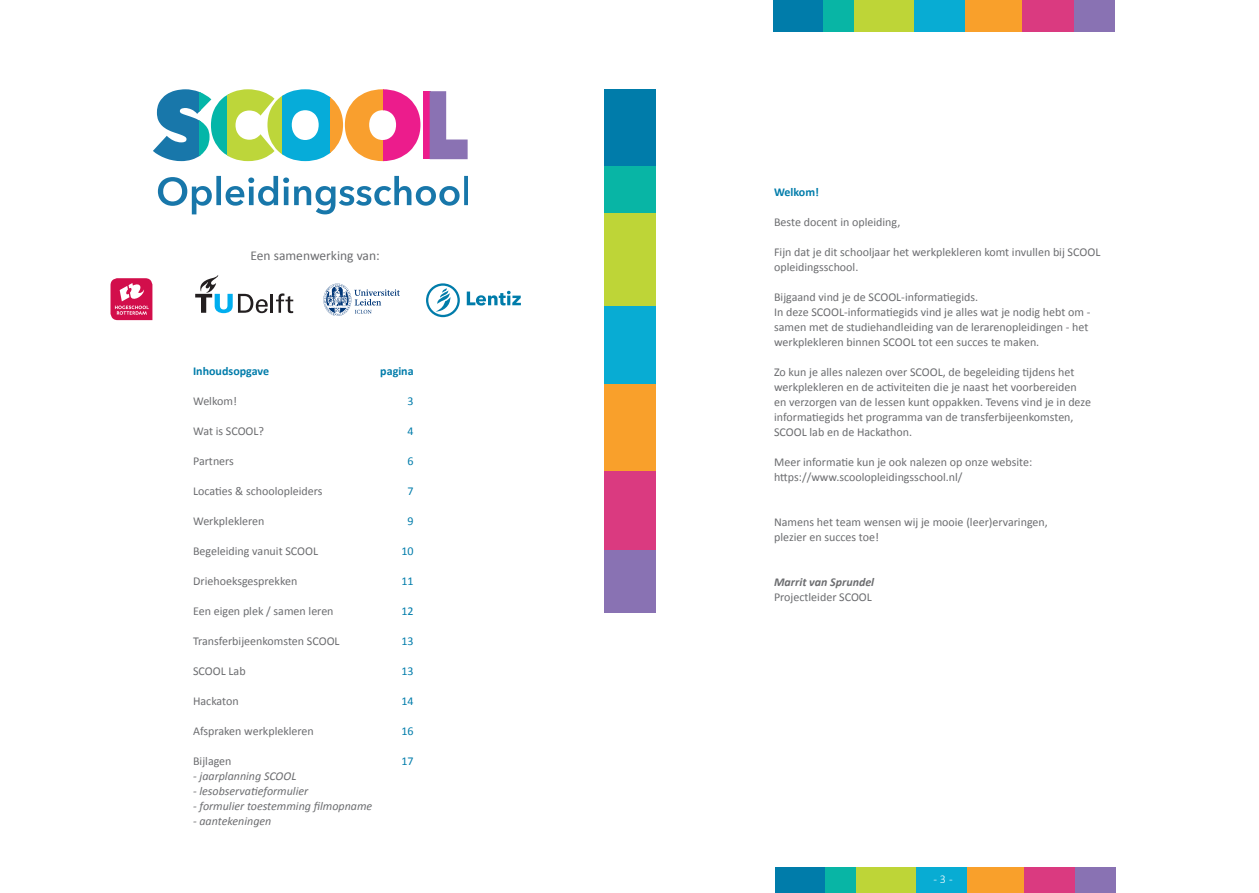
<style>
.page{position:relative;width:1259px;height:893px;background:#fff}
.page>*{position:absolute;margin:0;border:0;box-sizing:border-box;transform-origin:0 0}
.t1{font:13.5px "Calibri";color:#6c6d70}
.t2{font:12px/15px "Calibri";color:#6c6d70}
.t3{font:italic 12px "Calibri";color:#6c6d70}
.t4{font:700 12px "Calibri";color:#007caa}
.t5{font:12px "Calibri";color:#007caa}
.t6{font:italic 700 12px "Calibri";color:#6c6d70}
.t7{font:300 12px "Calibri";color:#fff}
</style>
<div class="page">
<svg style="left:195px;top:275px;width:98px;height:38px"></svg>
<svg style="left:110px;top:278px;width:42px;height:42px;background:#db4272"></svg>
<svg style="left:323px;top:284px;width:77px;height:32px"></svg>
<svg style="left:467px;top:291px;width:54px;height:15px"></svg>
<svg style="left:426px;top:283px;width:34px;height:34px"></svg>
<div style="left:775px;top:867px;width:51px;height:26px;background:#007caa"></div>
<div style="left:825px;top:867px;width:31px;height:26px;background:#08b5a5"></div>
<div style="left:856px;top:867px;width:60px;height:26px;background:#bed537"></div>
<div style="left:916px;top:867px;width:51px;height:26px;background:#08acd3"></div>
<div style="left:967px;top:867px;width:57px;height:26px;background:#f9a02b"></div>
<div style="left:1024px;top:867px;width:51px;height:26px;background:#da3a80"></div>
<div style="left:1075px;top:867px;width:41px;height:26px;background:#8972b3"></div>
<div style="left:773px;top:0;width:51px;height:31px;background:#007caa"></div>
<div style="left:823px;top:0;width:31px;height:31px;background:#08b5a5"></div>
<div style="left:854px;top:0;width:60px;height:31px;background:#bed537"></div>
<div style="left:914px;top:0;width:51px;height:31px;background:#08acd3"></div>
<div style="left:965px;top:0;width:57px;height:31px;background:#f9a02b"></div>
<div style="left:1022px;top:0;width:51px;height:31px;background:#da3a80"></div>
<div style="left:1073px;top:0;width:41px;height:31px;background:#8972b3"></div>
<div style="left:604px;top:89px;width:51px;height:79px;background:#007caa"></div>
<div style="left:604px;top:166px;width:51px;height:48px;background:#08b5a5"></div>
<div style="left:604px;top:214px;width:51px;height:92px;background:#bed537"></div>
<div style="left:604px;top:306px;width:51px;height:78px;background:#08acd3"></div>
<div style="left:604px;top:384px;width:51px;height:88px;background:#f9a02b"></div>
<div style="left:604px;top:472px;width:51px;height:78px;background:#da3a80"></div>
<div style="left:604px;top:550px;width:51px;height:62px;background:#8972b3"></div>
<svg style="left:274px;top:95px;width:9px;height:60px"></svg>
<svg style="left:283px;top:89px;width:47px;height:72px;fill:#06acd9"></svg>
<svg style="left:330px;top:97px;width:13px;height:56px"></svg>
<svg style="left:211px;top:95px;width:16px;height:60px"></svg>
<svg style="left:227px;top:89px;width:47px;height:72px"></svg>
<svg style="left:345px;top:89px;width:38px;height:72px;fill:#f99f2e"></svg>
<svg style="left:383px;top:89px;width:37px;height:72px;fill:#ec1c8c"></svg>
<div style="left:423px;top:91px;width:7px;height:68px;background:#ec1c8c"></div>
<svg style="left:430px;top:91px;width:37px;height:68px"></svg>
<svg style="left:153px;top:89px;width:46px;height:72px"></svg>
<svg style="left:199px;top:91px;width:12px;height:66px"></svg>
<svg style="left:158px;top:176px;width:309px;height:38px"></svg>
<p class="t1" style="left:250px;top:247px;width:131px">Een samenwerking van:</p>
<p class="t4" style="left:193px;top:363px;width:77px">Inhoudsopgave</p>
<p class="t4" style="left:380px;top:363px;width:35px">pagina</p>
<p class="t2" style="left:193px;top:393px;width:45px">Welkom!</p>
<p class="t5" style="left:407px;top:393px;width:8px">3</p>
<p class="t2" style="left:193px;top:423px;width:73px">Wat is SCOOL?</p>
<p class="t5" style="left:407px;top:423px;width:8px">4</p>
<p class="t2" style="left:193px;top:453px;width:42px">Partners</p>
<p class="t5" style="left:407px;top:453px;width:8px">6</p>
<p class="t2" style="left:193px;top:483px;width:131px">Locaties &amp; schoolopleiders</p>
<p class="t5" style="left:407px;top:483px;width:8px">7</p>
<p class="t2" style="left:193px;top:513px;width:73px">Werkplekleren</p>
<p class="t5" style="left:407px;top:513px;width:8px">9</p>
<p class="t2" style="left:193px;top:543px;width:127px">Begeleiding vanuit SCOOL</p>
<p class="t5" style="left:401px;top:543px;width:14px">10</p>
<p class="t2" style="left:193px;top:573px;width:106px">Driehoeksgesprekken</p>
<p class="t5" style="left:401px;top:573px;width:14px">11</p>
<p class="t2" style="left:193px;top:603px;width:142px">Een eigen plek / samen leren</p>
<p class="t5" style="left:401px;top:603px;width:14px">12</p>
<p class="t2" style="left:193px;top:633px;width:148px">Transferbijeenkomsten SCOOL</p>
<p class="t5" style="left:401px;top:633px;width:14px">13</p>
<p class="t2" style="left:193px;top:663px;width:54px">SCOOL Lab</p>
<p class="t5" style="left:401px;top:663px;width:14px">13</p>
<p class="t2" style="left:193px;top:693px;width:47px">Hackaton</p>
<p class="t5" style="left:401px;top:693px;width:14px">14</p>
<p class="t2" style="left:193px;top:723px;width:122px">Afspraken werkplekleren</p>
<p class="t5" style="left:401px;top:723px;width:14px">16</p>
<p class="t2" style="left:193px;top:753px;width:40px">Bijlagen</p>
<p class="t5" style="left:401px;top:753px;width:14px">17</p>
<p class="t3" style="left:193px;top:768px;width:105px">- jaarplanning SCOOL</p>
<p class="t3" style="left:193px;top:783px;width:117px">- lesobservatieformulier</p>
<p class="t3" style="left:193px;top:798px;width:181px">- formulier toestemming filmopname</p>
<p class="t3" style="left:193px;top:813px;width:80px">- aantekeningen</p>
<p class="t4" style="left:774px;top:184px;width:46px">Welkom!</p>
<p class="t2" style="left:774px;top:215px;width:128px">Beste docent in opleiding,</p>
<p class="t2" style="left:774px;top:245px;width:328px">Fijn dat je dit schooljaar het werkplekleren komt invullen bij SCOOL opleidingsschool.</p>
<p class="t2" style="left:774px;top:290px;width:206px">Bijgaand vind je de SCOOL-informatiegids.</p>
<p class="t2" style="left:774px;top:305px;width:318px">In deze SCOOL-informatiegids vind je alles wat je nodig hebt om - samen met de studiehandleiding van de lerarenopleidingen - het werkplekleren binnen SCOOL tot een succes te maken.</p>
<p class="t2" style="left:774px;top:365px;width:318px">Zo kun je alles nalezen over SCOOL, de begeleiding tijdens het werkplekleren en de activiteiten die je naast het voorbereiden en verzorgen van de lessen kunt oppakken. Tevens vind je in deze informatiegids het programma van de transferbijeenkomsten,</p>
<p class="t2" style="left:774px;top:425px;width:140px">SCOOL lab en de Hackathon.</p>
<p class="t2" style="left:774px;top:455px;width:260px">Meer informatie kun je ook nalezen op onze website:</p>
<p class="t2" style="left:774px;top:470px;width:190px">https://www.scoolopleidingsschool.nl/</p>
<p class="t2" style="left:774px;top:515px;width:275px">Namens het team wensen wij je mooie (leer)ervaringen,</p>
<p class="t2" style="left:774px;top:530px;width:106px">plezier en succes toe!</p>
<p class="t6" style="left:774px;top:574px;width:102px">Marrit van Sprundel</p>
<p class="t2" style="left:774px;top:590px;width:99px">Projectleider SCOOL</p>
<p class="t7" style="left:931px;top:871px;width:21px">- 3 -</p>
<p class="t7" style="left:933px;top:871px;width:21px">- 3 -</p>
</div>
